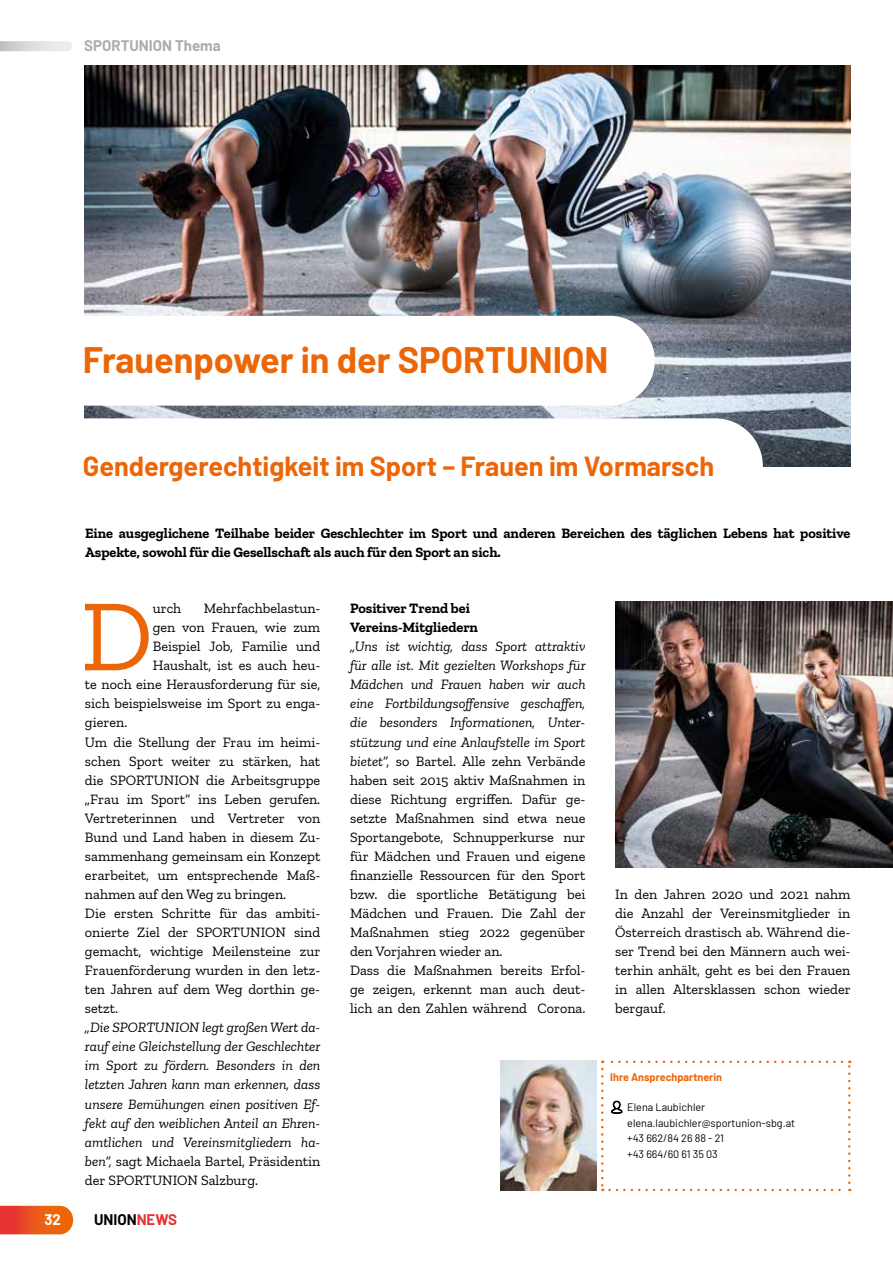
<style>
.page{position:relative;width:893px;height:1263px;background:#fff}
.page>*{position:absolute;margin:0;border:0;box-sizing:border-box;transform-origin:0 0}
.t1{font:102.15px "Zilla Slab";color:#ec6608}
.t2{font:700 36px "Barlow";color:#ec6608}
.t3{font:700 27px "Barlow";color:#ec6608}
.t4{font:700 15px "Barlow";color:#a9aeb1}
.t5{font:700 15px "Barlow";color:#000}
.t6{font:700 15px "Barlow";color:#fff}
.t7{font:14.25px/19px "Zilla Slab";color:#000}
.t8{font:italic 14.25px/19px "Zilla Slab";color:#000;text-align:justify}
.t9{font:700 14.25px/19px "Zilla Slab";color:#000}
.t10{font:10.8px/15.5px "Barlow";color:#000}
.t11{font:700 10.8px "Barlow";color:#ec6608}
.s1{font-style:normal}
.s2{color:#e73431}
.s3{font-style:italic}
</style>
<div class="page">
<img style="left:85px;top:66px;width:765px;height:400px">
<svg style="left:84px;top:418px;width:679px;height:49px"></svg>
<svg style="left:84px;top:316px;width:571px;height:90px"></svg>
<img style="left:615px;top:602px;width:278px;height:265px">
<img style="left:501px;top:1061px;width:96px;height:130px">
<svg style="left:601px;top:1069px;width:2px;height:122px"></svg>
<svg style="left:609px;top:1189px;width:241px;height:2px"></svg>
<svg style="left:848px;top:1061px;width:2px;height:122px"></svg>
<svg style="left:602px;top:1061px;width:240px;height:2px"></svg>
<svg style="left:611px;top:1100px;width:12px;height:14px"></svg>
<svg style="left:0;top:1205px;width:74px;height:30px"></svg>
<svg style="left:0;top:41px;width:72px;height:10px"></svg>
<p class="t4" style="left:84px;top:35px;width:138px">SPORTUNION Thema</p>
<h2 class="t2" style="left:83px;top:334px;width:527px">Frauenpower in der SPORTUNION</h2>
<p class="t6" style="left:44px;top:1209px;width:18px">32</p>
<h3 class="t3" style="left:83px;top:446px;width:633px">Gendergerechtigkeit im Sport – Frauen im Vormarsch</h3>
<p class="t9" style="left:85px;top:524px;width:767px">Eine ausgeglichene Teilhabe beider Geschlechter im Sport und anderen Bereichen des täglichen Lebens hat positive<br>Aspekte, sowohl für die Gesellschaft als auch für den Sport an sich.</p>
<h1 class="t1" style="left:81px;top:580px;width:74px">D</h1>
<p class="t7" style="left:153px;top:599px;width:30px">urch</p>
<p class="t7" style="left:204px;top:599px;width:118px">Mehrfachbelastun-</p>
<p class="t7" style="left:153px;top:618px;width:169px">gen von Frauen, wie zum</p>
<p class="t7" style="left:153px;top:637px;width:169px">Beispiel Job, Familie und</p>
<p class="t7" style="left:153px;top:656px;width:169px">Haushalt, ist es auch heu-</p>
<p class="t7" style="left:85px;top:675px;width:237px">te noch eine Herausforderung für sie,</p>
<p class="t7" style="left:85px;top:694px;width:237px">sich beispielsweise im Sport zu enga-</p>
<p class="t7" style="left:85px;top:713px;width:44px">gieren.</p>
<p class="t7" style="left:85px;top:732px;width:237px">Um die Stellung der Frau im heimi-</p>
<p class="t7" style="left:85px;top:751px;width:237px">schen Sport weiter zu stärken, hat</p>
<p class="t7" style="left:85px;top:770px;width:237px">die SPORTUNION die Arbeitsgruppe</p>
<p class="t7" style="left:85px;top:789px;width:237px">„Frau im Sport“ ins Leben gerufen.</p>
<p class="t7" style="left:85px;top:808px;width:237px">Vertreterinnen und Vertreter von</p>
<p class="t7" style="left:85px;top:828px;width:237px">Bund und Land haben in diesem Zu-</p>
<p class="t7" style="left:85px;top:847px;width:237px">sammenhang gemeinsam ein Konzept</p>
<p class="t7" style="left:85px;top:866px;width:237px">erarbeitet, um entsprechende Maß-</p>
<p class="t7" style="left:85px;top:885px;width:203px">nahmen auf den Weg zu bringen.</p>
<p class="t7" style="left:85px;top:904px;width:237px">Die ersten Schritte für das ambiti-</p>
<p class="t7" style="left:85px;top:923px;width:237px">onierte Ziel der SPORTUNION sind</p>
<p class="t7" style="left:85px;top:942px;width:237px">gemacht, wichtige Meilensteine zur</p>
<p class="t7" style="left:85px;top:961px;width:237px">Frauenförderung wurden in den letz-</p>
<p class="t7" style="left:85px;top:980px;width:237px">ten Jahren auf dem Weg dorthin ge-</p>
<p class="t7" style="left:85px;top:999px;width:35px">setzt.</p>
<p class="t8" style="left:85px;top:1018px;width:237px">„Die SPORTUNION legt großen Wert da&shy;rauf eine Gleichstellung der Geschlechter im Sport zu fördern. Besonders in den letzten Jahren kann man erkennen, dass unsere Bemühungen einen positiven Ef&shy;fekt auf den weiblichen Anteil an Ehren&shy;amtlichen und Vereinsmitgliedern ha&shy;ben”, <span class="s1">sagt Michaela Bartel, Präsidentin der SPORTUNION Salzburg.</span></p>
<p class="t5" style="left:94px;top:1208px;width:85px">UNION<span class="s2">NEWS</span></p>
<p class="t9" style="left:350px;top:599px;width:129px">Positiver Trend bei<br>Vereins-Mitgliedern</p>
<p class="t7" style="left:350px;top:637px;width:237px"><span class="s3">„Uns ist wichtig, dass Sport attraktiv für alle ist. Mit gezielten Workshops für Mädchen und Frauen haben wir auch eine Fortbildungsoffensive geschaffen, die besonders Informationen, Unter&shy;stützung und eine Anlaufstelle im Sport bietet”,</span> so Bartel. Alle zehn Verbände haben seit 2015 aktiv Maßnahmen in diese Richtung ergriffen. Dafür ge&shy;setzte Maßnahmen sind etwa neue Sportangebote, Schnupperkurse nur für Mädchen und Frauen und eigene finanzielle Ressourcen für den Sport bzw. die sportliche Betätigung bei Mädchen und Frauen. Die Zahl der Maßnahmen stieg 2022 gegenüber den Vorjahren wieder an.<br>Dass die Maßnahmen bereits Erfol&shy;ge zeigen, erkennt man auch deut&shy;lich an den Zahlen während Corona.</p>
<p class="t7" style="left:615px;top:885px;width:237px;text-align:justify">In den Jahren 2020 und 2021 nahm die Anzahl der Vereinsmitglieder in Österreich drastisch ab. Während die&shy;ser Trend bei den Männern auch wei&shy;terhin anhält, geht es bei den Frauen in allen Altersklassen schon wieder bergauf.</p>
<p class="t11" style="left:610px;top:1069px;width:113px">Ihre Ansprechpartnerin</p>
<p class="t10" style="left:627px;top:1099px;width:169px">Elena Laubichler elena.laubichler@sportunion-sbg.at +43 662/84 26 88 - 21<br>+43 664/60 61 35 03</p>
</div>
